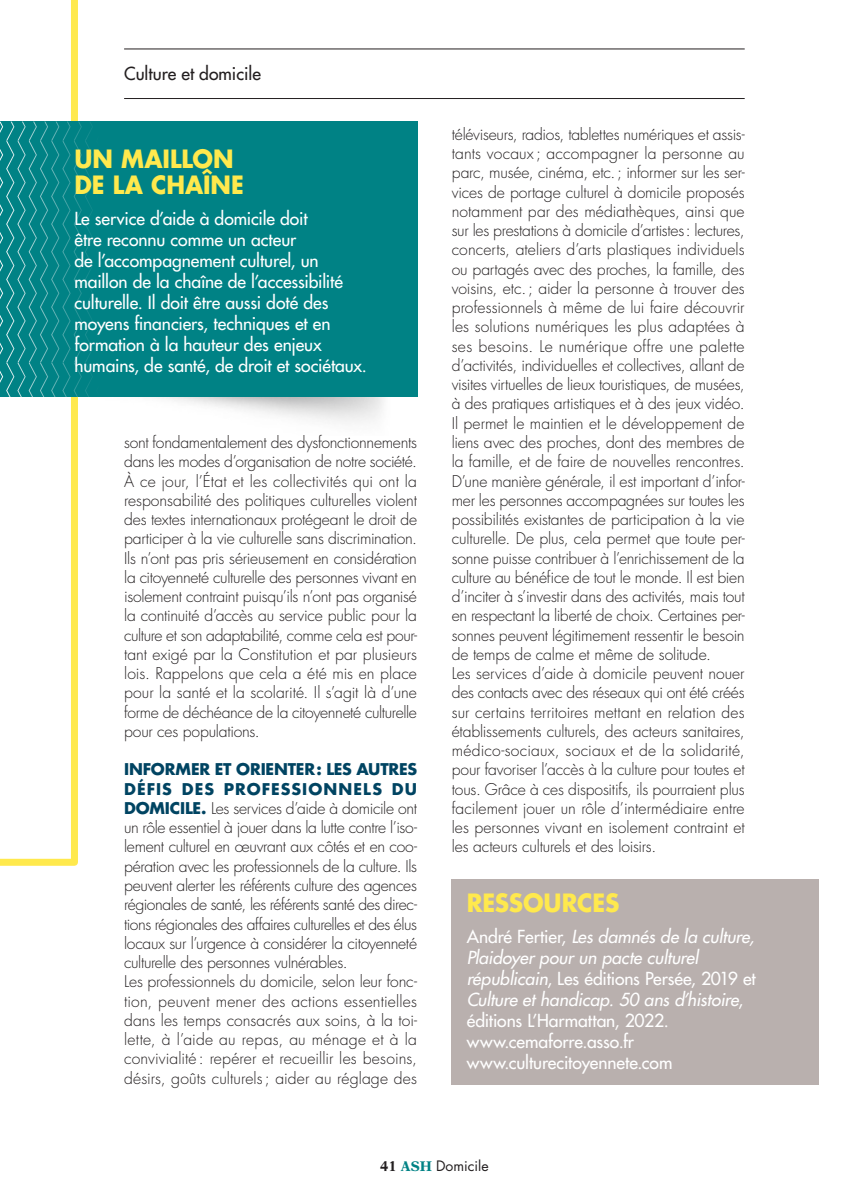
<style>
.page{position:relative;width:844px;height:1191px;background:#fff}
.page>*{position:absolute;margin:0;border:0;box-sizing:border-box;transform-origin:0 0}
.t1{font:700 24.5px/26.2px "Futura Std";letter-spacing:-.005em;color:#ffe94d;scale:.95 1}
.t2{font:500 17.5px/21px "Futura Std";letter-spacing:-.005em;color:#fff}
.t3{font:500 17.5px "Futura Std";color:#231f20}
.t4{font:300 15.75px/19.2px "Futura Std";letter-spacing:-.01em;color:#231f20}
.t5{font:14px "Futura Std";color:#231f20}
.s1{font-weight:700;color:#004462}
.s2{font-style:italic}
.s3{font-family:"New Aster LT Std";font-weight:700}
.s4{font-family:"New Aster LT Std";font-weight:700;color:#008285}
</style>
<div class="page">
<hr style="left:124px;top:49px;width:620px;height:1px;background:#231f20">
<hr style="left:124px;top:98px;width:620px;height:1px;background:#231f20">
<svg style="left:0;top:0;width:78px;height:866px"></svg>
<div style="left:451px;top:879px;width:367px;height:205px;background:#b9b0ae"></div>
<img style="left:5px;top:397px;width:379px;height:38px">
<div style="left:0;top:121px;width:417px;height:276px;background:#008285"></div>
<svg style="left:0;top:122px;width:93px;height:275px"></svg>
<p class="t3" style="left:124px;top:63px;width:138px">Culture et domicile</p>
<h1 class="t1" style="left:74px;top:145px;width:180px">UN MAILLON<br>DE LA CHAÎNE</h1>
<p class="t2" style="left:74px;top:208px;width:294px">Le service d’aide à domicile doit<br>être reconnu comme un acteur<br>de l’accompagnement culturel, un maillon de la chaîne de l’accessibilité culturelle. Il doit être aussi doté des moyens financiers, techniques et en formation à la hauteur des enjeux humains, de santé, de droit et sociétaux.</p>
<p class="t4" style="left:124px;top:433px;width:294px;text-align:justify">sont fondamentalement des dysfonctionnements dans les modes d’organisation de notre société.<br>À ce jour, l’État et les collectivités qui ont la responsabilité des politiques culturelles violent des textes internationaux protégeant le droit de participer à la vie culturelle sans discrimination.<br>Ils n’ont pas pris sérieusement en considération la citoyenneté culturelle des personnes vivant en isolement contraint puisqu’ils n’ont pas organisé la continuité d’accès au service public pour la culture et son adaptabilité, comme cela est pour&shy;tant exigé par la Constitution et par plusieurs lois. Rappelons que cela a été mis en place pour la santé et la scolarité. Il s’agit là d’une forme de déchéance de la citoyenneté culturelle pour ces populations.</p>
<p class="t4" style="left:124px;top:760px;width:294px"><span class="s1">INFORMER ET ORIENTER: LES AUTRES DÉFIS DES PROFESSIONNELS DU DOMICILE.</span> Les services d’aide à domicile ont un rôle essentiel à jouer dans la lutte contre l’iso&shy;lement culturel en œuvrant aux côtés et en coo&shy;pération avec les professionnels de la culture. Ils peuvent alerter les référents culture des agences régionales de santé, les référents santé des direc&shy;tions régionales des affaires culturelles et des élus locaux sur l’urgence à considérer la citoyenneté culturelle des personnes vulnérables.<br>Les professionnels du domicile, selon leur fonc&shy;tion, peuvent mener des actions essentielles dans les temps consacrés aux soins, à la toi&shy;lette, à l’aide au repas, au ménage et à la convivialité : repérer et recueillir les besoins, désirs, goûts culturels; aider au réglage des</p>
<p class="t4" style="left:451px;top:125px;width:294px">téléviseurs, radios, tablettes numériques et assis&shy;tants vocaux ; accompagner la personne au parc, musée, cinéma, etc.; informer sur les ser&shy;vices de portage culturel à domicile proposés notamment par des médiathèques, ainsi que sur les prestations à domicile d’artistes: lectures, concerts, ateliers d’arts plastiques individuels ou partagés avec des proches, la famille, des voisins, etc.; aider la personne à trouver des professionnels à même de lui faire découvrir les solutions numériques les plus adaptées à ses besoins. Le numérique offre une palette d’activités, individuelles et collectives, allant de visites virtuelles de lieux touristiques, de musées, à des pratiques artistiques et à des jeux vidéo.<br>Il permet le maintien et le développement de liens avec des proches, dont des membres de la famille, et de faire de nouvelles rencontres.<br>D’une manière générale, il est important d’infor&shy;mer les personnes accompagnées sur toutes les possibilités existantes de participation à la vie culturelle. De plus, cela permet que toute per&shy;sonne puisse contribuer à l’enrichissement de la culture au bénéfice de tout le monde. Il est bien d’inciter à s’investir dans des activités, mais tout en respectant la liberté de choix. Certaines per&shy;sonnes peuvent légitimement ressentir le besoin de temps de calme et même de solitude.<br>Les services d’aide à domicile peuvent nouer des contacts avec des réseaux qui ont été créés sur certains territoires mettant en relation des établissements culturels, des acteurs sanitaires, médico-sociaux, sociaux et de la solidarité, pour favoriser l’accès à la culture pour toutes et tous. Grâce à ces dispositifs, ils pourraient plus facilement jouer un rôle d’intermédiaire entre les personnes vivant en isolement contraint et les acteurs culturels et des loisirs.</p>
<h1 class="t1" style="left:466px;top:889px;width:162px">RESSOURCES</h1>
<p class="t2" style="left:466px;top:926px;width:290px">André Fertier, <span class="s2">Les damnés de la culture, Plaidoyer pour un pacte culturel républicain</span>, Les éditions Persée, 2019 et <span class="s2">Culture et handicap. 50 ans d’histoire</span>, éditions L’Harmattan, 2022. www.cemaforre.asso.fr www.culturecitoyennete.com</p>
<p class="t5" style="left:380px;top:1157px;width:110px"><span class="s3">41</span> <span class="s4">ASH</span> Domicile</p>
</div>
